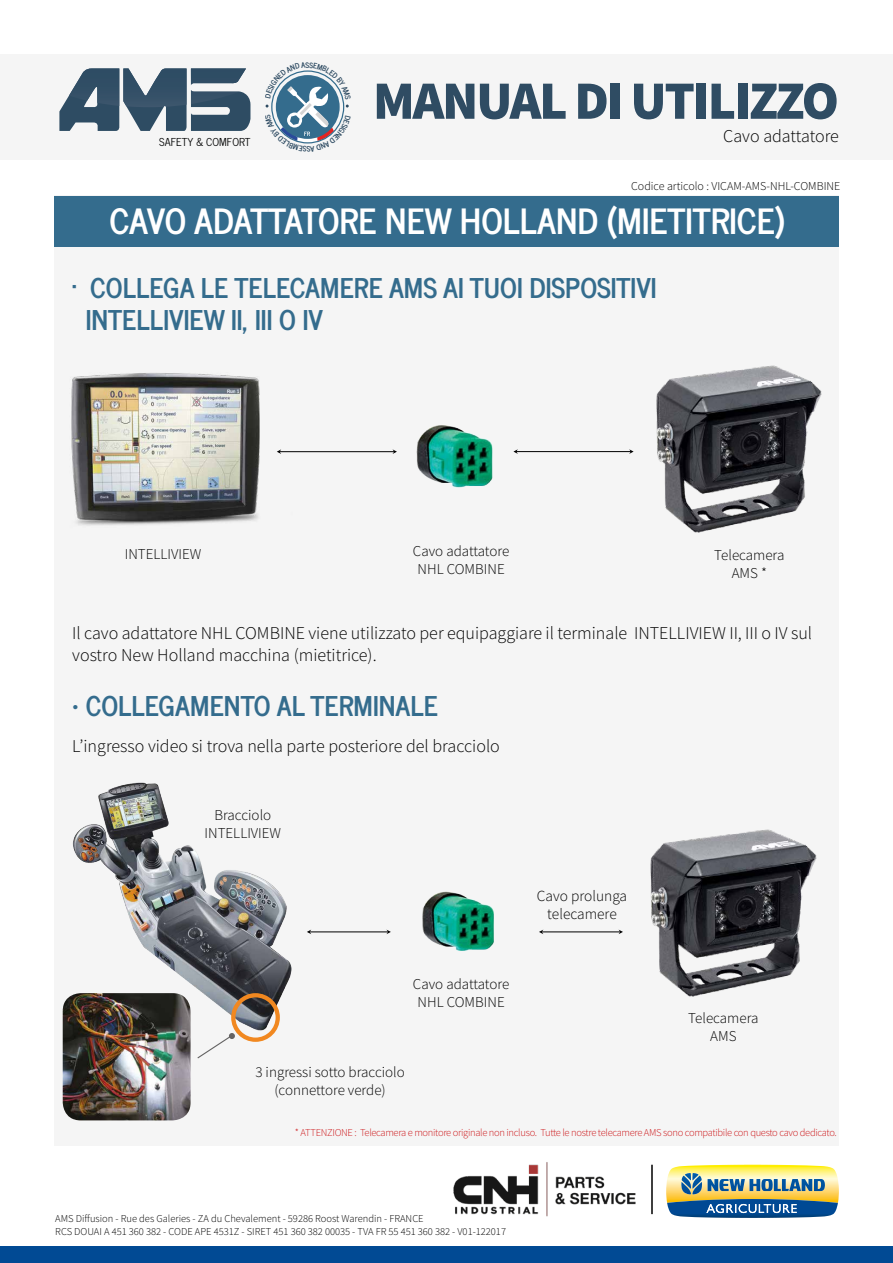
<style>
.page{position:relative;width:893px;height:1263px;background:#fff}
.page>*{position:absolute;margin:0;border:0;box-sizing:border-box;transform-origin:0 0}
.t1{font:900 54px "Mada";letter-spacing:-.04em;color:#2f4c63}
.t2{font:700 34.5px "News Cycle";color:#fff}
.t3{font:700 27px/32.4px "News Cycle";color:#346c8d}
.t4{font:300 18px/21.6px "Mada";color:#000}
.t5{font:300 15.3px/18.5px "Mada";color:#000;text-align:center}
.t6{font:300 15px/18px "Mada";color:#000;text-align:center}
.t7{font:300 12px "Mada";color:#000}
.t8{font:10.8px "News Cycle";color:#010202}
.t9{font:300 10.5px/12.6px "Mada";color:#000}
.t10{font:300 10.5px "Mada";letter-spacing:-.03em;color:#cd171a}
</style>
<div class="page">
<div style="left:0;top:54px;width:893px;height:106px;background:#f5f5f5"></div>
<svg style="left:59px;top:68px;width:191px;height:63px"></svg>
<img style="left:69px;top:68px;width:50px;height:38px">
<img style="left:453px;top:1162px;width:183px;height:55px">
<svg style="left:666px;top:1165px;width:173px;height:53px"></svg>
<hr style="left:651px;top:1165px;width:2px;height:49px;background:#000">
<div style="left:0;top:1247px;width:893px;height:16px;background:#014a94"></div>
<div style="left:55px;top:196px;width:784px;height:950px;background:#f5f5f5"></div>
<div style="left:55px;top:196px;width:784px;height:50px;background:#346c8d"></div>
<img style="left:71px;top:373px;width:221px;height:153px">
<img style="left:656px;top:365px;width:166px;height:168px">
<hr style="left:279px;top:451px;width:115px;height:1px;background:#000">
<svg style="left:277px;top:449px;width:4px;height:5px"></svg>
<svg style="left:392px;top:449px;width:5px;height:5px"></svg>
<hr style="left:309px;top:931px;width:79px;height:1px;background:#000">
<svg style="left:386px;top:929px;width:5px;height:5px"></svg>
<hr style="left:541px;top:931px;width:79px;height:1px;background:#000">
<svg style="left:619px;top:930px;width:4px;height:4px"></svg>
<hr style="left:516px;top:451px;width:115px;height:1px;background:#000">
<svg style="left:513px;top:449px;width:5px;height:5px"></svg>
<svg style="left:629px;top:449px;width:5px;height:5px"></svg>
<img style="left:62px;top:782px;width:257px;height:252px">
<img style="left:416px;top:425px;width:77px;height:63px">
<img style="left:650px;top:829px;width:167px;height:168px">
<img style="left:422px;top:891px;width:72px;height:60px">
<img style="left:63px;top:993px;width:128px;height:127px">
<svg style="left:196px;top:993px;width:84px;height:66px"></svg>
<svg style="left:265px;top:70px;width:84px;height:74px"></svg>
<p class="t8" style="left:159px;top:133px;width:93px">SAFETY &amp; COMFORT</p>
<h1 class="t1" style="left:373px;top:69px;width:468px">MANUAL DI UTILIZZO</h1>
<p class="t4" style="left:723px;top:126px;width:117px">Cavo adattatore</p>
<p class="t7" style="left:631px;top:179px;width:211px">Codice articolo : VICAM-AMS-NHL-COMBINE</p>
<h2 class="t2" style="left:109px;top:190px;width:677px">CAVO ADATTATORE NEW HOLLAND (MIETITRICE)</h2>
<h3 class="t3" style="left:86px;top:269px;width:572px;text-indent:-14px">· COLLEGA LE TELECAMERE AMS AI TUOI DISPOSITIVI<br>INTELLIVIEW II, III O IV</h3>
<p class="t6" style="left:125px;top:546px;width:78px">INTELLIVIEW</p>
<p class="t6" style="left:413px;top:542px;width:98px">Cavo adattatore<br>NHL COMBINE</p>
<p class="t6" style="left:714px;top:547px;width:72px">Telecamera<br>AMS *</p>
<p class="t4" style="left:72px;top:623px;width:741px">Il cavo adattatore NHL COMBINE viene utilizzato per equipaggiare il terminale INTELLIVIEW II, III o IV sul vostro New Holland macchina (mietitrice).</p>
<h3 class="t3" style="left:72px;top:688px;width:367px">• COLLEGAMENTO AL TERMINALE</h3>
<p class="t4" style="left:72px;top:736px;width:429px">L’ingresso video si trova nella parte posteriore del bracciolo</p>
<p class="t6" style="left:205px;top:807px;width:78px">Bracciolo<br>INTELLIVIEW</p>
<p class="t6" style="left:413px;top:976px;width:98px">Cavo adattatore<br>NHL COMBINE</p>
<p class="t6" style="left:255px;top:1063px;width:151px">3 ingressi sotto bracciolo (connettore verde)</p>
<p class="t5" style="left:537px;top:887px;width:92px">Cavo prolunga telecamere</p>
<p class="t6" style="left:688px;top:1010px;width:72px">Telecamera<br>AMS</p>
<p class="t10" style="left:295px;top:1127px;width:543px">* ATTENZIONE : Telecamera e monitore originale non incluso. Tutte le nostre telecamere AMS sono compatibile con questo cavo dedicato.</p>
<p class="t9" style="left:55px;top:1213px;width:452px">AMS Diffusion - Rue des Galeries - ZA du Chevalement - 59286 Roost Warendin - FRANCE<br>RCS DOUAI A 451 360 382 - CODE APE 4531Z - SIRET 451 360 382 00035 - TVA FR 55 451 360 382 - V01-122017</p>
</div>
